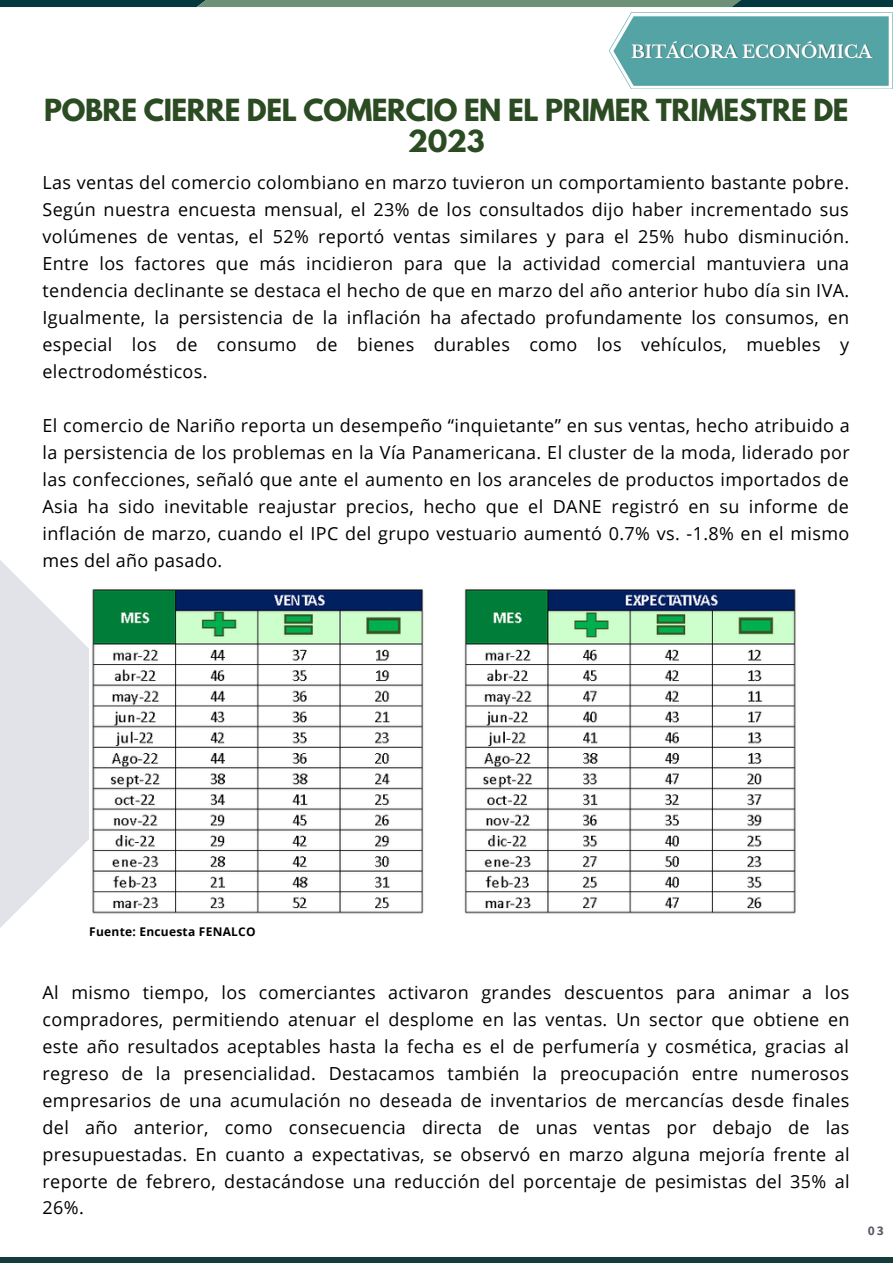
<style>
.page{position:relative;width:893px;height:1264px;background:#fff}
.page>*{position:absolute;margin:0;border:0;box-sizing:border-box;transform-origin:0 0}
.t1{font:700 27px/30.3px "League Spartan";letter-spacing:-.015em;color:#2b4b22;text-align:center}
.t2{font:18px/27px "Open Sans";letter-spacing:.02em;color:#000;text-align:justify}
.t3{font:700 17.4px "Libre Baskerville";letter-spacing:-.015em;color:#fff}
.t4{font:700 13.35px "Source Sans Pro";color:#5e5768}
.t5{font:700 12px "Open Sans";letter-spacing:.02em;color:#000}
</style>
<div class="page">
<div style="left:0;top:1257px;width:892px;height:5px;background:#143c3c"></div>
<svg style="left:0;top:560px;width:89px;height:368px;fill:#e2e2e9"></svg>
<svg style="left:0;top:0;width:892px;height:89px"></svg>
<img style="left:92px;top:589px;width:704px;height:325px">
<p class="t3" style="left:631px;top:41px;width:242px">BITÁCORA ECONÓMICA</p>
<h1 class="t1" style="left:44px;top:99px;width:805px">POBRE CIERRE DEL COMERCIO EN EL PRIMER TRIMESTRE DE<br>2023</h1>
<p class="t2" style="left:43px;top:168px;width:808px">Las ventas del comercio colombiano en marzo tuvieron un comportamiento bastante pobre.<br>Según nuestra encuesta mensual, el 23% de los consultados dijo haber incrementado sus volúmenes de ventas, el 52% reportó ventas similares y para el 25% hubo disminución.<br>Entre los factores que más incidieron para que la actividad comercial mantuviera una tendencia declinante se destaca el hecho de que en marzo del año anterior hubo día sin IVA.<br>Igualmente, la persistencia de la inflación ha afectado profundamente los consumos, en especial los de consumo de bienes durables como los vehículos, muebles y electrodomésticos.</p>
<p class="t2" style="left:43px;top:411px;width:808px">El comercio de Nariño reporta un desempeño “inquietante” en sus ventas, hecho atribuido a la persistencia de los problemas en la Vía Panamericana. El cluster de la moda, liderado por las confecciones, señaló que ante el aumento en los aranceles de productos importados de Asia ha sido inevitable reajustar precios, hecho que el DANE registró en su informe de inflación de marzo, cuando el IPC del grupo vestuario aumentó 0.7% vs. -1.8% en el mismo mes del año pasado.</p>
<p class="t5" style="left:89px;top:923px;width:168px">Fuente: Encuesta FENALCO</p>
<p class="t2" style="left:43px;top:978px;width:808px">Al mismo tiempo, los comerciantes activaron grandes descuentos para animar a los compradores, permitiendo atenuar el desplome en las ventas. Un sector que obtiene en este año resultados aceptables hasta la fecha es el de perfumería y cosmética, gracias al regreso de la presencialidad. Destacamos también la preocupación entre numerosos empresarios de una acumulación no deseada de inventarios de mercancías desde finales del año anterior, como consecuencia directa de unas ventas por debajo de las presupuestadas. En cuanto a expectativas, se observó en marzo alguna mejoría frente al reporte de febrero, destacándose una reducción del porcentaje de pesimistas del 35% al 26%.</p>
<p class="t4" style="left:867px;top:1221px;width:18px">03</p>
</div>
